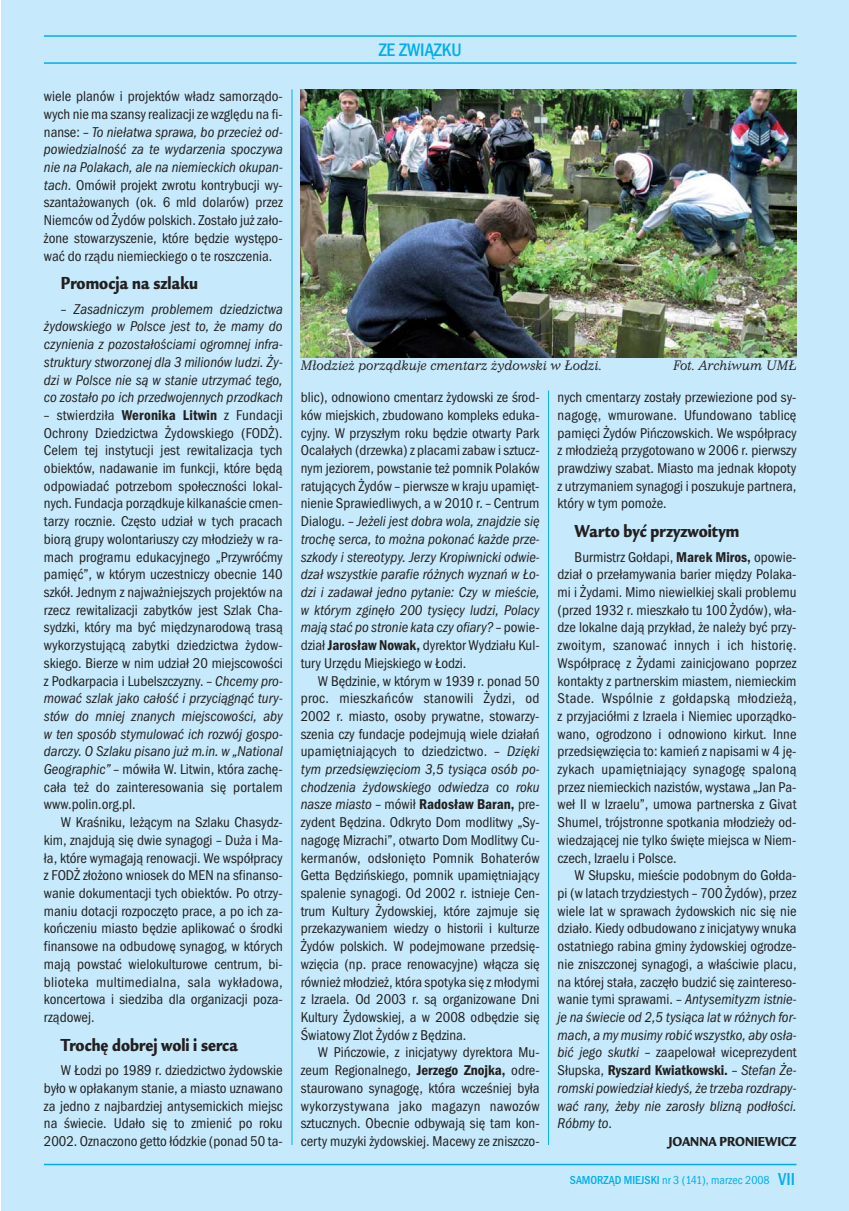
<style>
.page{position:relative;width:849px;height:1211px;background:#fff}
.page>*{position:absolute;margin:0;border:0;box-sizing:border-box;transform-origin:0 0}
.t1{font:500 condensed 18.75px "Franklin Got Itc TEE";color:#00aeef}
.t2{font:18px "Legacy San Itc TEE Ultr";color:#231f20;scale:.8 1}
.t3{font:condensed 14.7px/17.7px "Franklin Got Itc TEE";color:#231f20;text-align:justify}
.t4{font:italic condensed 14.7px/17.7px "Franklin Got Itc TEE";color:#231f20;text-align:justify}
.t5{font:14.25px "Impressum TEE Ligh Ital";color:#231f20;scale:.95 1}
.t6{font:13.5px "Legacy San Itc TEE Ultr";color:#231f20;scale:.85 1}
.t7{font:condensed 12px "Franklin Got Itc TEE";color:#00aeef}
.s1{font-style:italic}
.s2{font-style:normal}
.s3{font-weight:600}
.s4{font-weight:500}
.s5{font-weight:500;font-size:18px}
</style>
<div class="page">
<div style="left:1px;top:0;width:848px;height:1210px;background:#c6eafb"></div>
<hr style="left:44px;top:1163px;width:753px;height:2px;background:#00aeef">
<hr style="left:44px;top:62px;width:753px;height:2px;background:#00aeef">
<hr style="left:44px;top:35px;width:753px;height:2px;background:#00aeef">
<hr style="left:292px;top:89px;width:1px;height:1056px;background:#00aeef">
<hr style="left:548px;top:390px;width:1px;height:755px;background:#00aeef">
<img style="left:300px;top:89px;width:497px;height:268px">
<p class="t3" style="left:44px;top:89px;width:240px">wiele planów i projektów władz samorządo&shy;wych nie ma szansy realizacji ze względu na fi&shy;nanse: – <span class="s1">To niełatwa sprawa, bo przecież od&shy;powiedzialność za te wydarzenia spoczywa nie na Polakach, ale na niemieckich okupan&shy;tach</span>. Omówił projekt zwrotu kontrybucji wy&shy;szantażowanych (ok. 6 mld dolarów) przez Niemców od Żydów polskich. Zostało już zało&shy;żone stowarzyszenie, które będzie występo&shy;wać do rządu niemieckiego o te roszczenia.</p>
<p class="t2" style="left:61px;top:276px;width:173px">Promocja na szlaku</p>
<p class="t4" style="left:44px;top:301px;width:240px;text-indent:17px"><span class="s2">–</span> Zasadniczym problemem dziedzictwa żydowskiego w Polsce jest to, że mamy do czynienia z pozostałościami ogromnej infra&shy;struktury stworzonej dla 3 milionów ludzi. Ży&shy;dzi w Polsce nie są w stanie utrzymać tego, co zostało po ich przedwojennych przodkach</p>
<p class="t3" style="left:44px;top:407px;width:240px">– stwierdziła <span class="s3">Weronika Litwin</span> z Fundacji Ochrony Dziedzictwa Żydowskiego (FODŻ).<br>Celem tej instytucji jest rewitalizacja tych obiektów, nadawanie im funkcji, które będą odpowiadać potrzebom społeczności lokal&shy;nych. Fundacja porządkuje kilkanaście cmen&shy;tarzy rocznie. Często udział w tych pracach biorą grupy wolontariuszy czy młodzieży w ra&shy;mach programu edukacyjnego „Przywróćmy pamięć”, w którym uczestniczy obecnie 140 szkół. Jednym z najważniejszych projektów na rzecz rewitalizacji zabytków jest Szlak Cha&shy;sydzki, który ma być międzynarodową trasą wykorzystującą zabytki dziedzictwa żydow&shy;skiego. Bierze w nim udział 20 miejscowości z Podkarpacia i Lubelszczyzny. – <span class="s1">Chcemy pro&shy;mować szlak jako całość i przyciągnąć tury&shy;stów do mniej znanych miejscowości, aby w ten sposób stymulować ich rozwój gospo&shy;darczy. O Szlaku pisano już m.in. w „National Geographic”</span> – mówiła W. Litwin, która zachę&shy;cała też do zainteresowania się portalem www.polin.org.pl.</p>
<p class="t3" style="left:44px;top:814px;width:240px;text-indent:17px">W Kraśniku, leżącym na Szlaku Chasydz&shy;kim, znajdują się dwie synagogi – Duża i Ma&shy;ła, które wymagają renowacji. We współpracy z FODŻ złożono wniosek do MEN na sfinanso&shy;wanie dokumentacji tych obiektów. Po otrzy&shy;maniu dotacji rozpoczęto prace, a po ich za&shy;kończeniu miasto będzie aplikować o środki finansowe na odbudowę synagog, w których mają powstać wielokulturowe centrum, bi&shy;blioteka multimedialna, sala wykładowa, koncertowa i siedziba dla organizacji poza&shy;rządowej.</p>
<p class="t2" style="left:61px;top:1037px;width:223px">Trochę dobrej woli i serca</p>
<p class="t3" style="left:44px;top:1062px;width:240px;text-indent:17px">W Łodzi po 1989 r. dziedzictwo żydowskie było w opłakanym stanie, a miasto uznawano za jedno z najbardziej antysemickich miejsc na świecie. Udało się to zmienić po roku 2002. Oznaczono getto łódzkie (ponad 50 ta-</p>
<p class="t1" style="left:379px;top:43px;width:85px">ZE ZWIĄZKU</p>
<p class="t5" style="left:300px;top:360px;width:319px">Młodzież porządkuje cmentarz żydowski w Łodzi.</p>
<p class="t5" style="left:673px;top:360px;width:131px">Fot. Archiwum UMŁ</p>
<p class="t3" style="left:301px;top:390px;width:240px">blic), odnowiono cmentarz żydowski ze środ&shy;ków miejskich, zbudowano kompleks eduka&shy;cyjny. W przyszłym roku będzie otwarty Park Ocalałych (drzewka) z placami zabaw i sztucz&shy;nym jeziorem, powstanie też pomnik Polaków ratujących Żydów – pierwsze w kraju upamięt&shy;nienie Sprawiedliwych, a w 2010 r. – Centrum Dialogu. – <span class="s1">Jeżeli jest dobra wola, znajdzie się trochę serca, to można pokonać każde prze&shy;szkody i stereotypy. Jerzy Kropiwnicki odwie&shy;dzał wszystkie parafie różnych wyznań w Ło&shy;dzi i zadawał jedno pytanie: Czy w mieście, w którym zginęło 200 tysięcy ludzi, Polacy mają stać po stronie kata czy ofiary?</span> – powie&shy;dział <span class="s3">Jarosław Nowak,</span> dyrektor Wydziału Kul&shy;tury Urzędu Miejskiego w Łodzi.</p>
<p class="t3" style="left:301px;top:673px;width:240px;text-indent:17px">W Będzinie, w którym w 1939 r. ponad 50 proc. mieszkańców stanowili Żydzi, od 2002 r. miasto, osoby prywatne, stowarzy&shy;szenia czy fundacje podejmują wiele działań upamiętniających to dziedzictwo. – <span class="s1">Dzięki tym przedsięwzięciom 3,5 tysiąca osób po&shy;chodzenia żydowskiego odwiedza co roku nasze miasto</span> – mówił <span class="s3">Radosław Baran,</span> pre&shy;zydent Będzina. Odkryto Dom modlitwy „Sy&shy;nagogę Mizrachi”, otwarto Dom Modlitwy Cu&shy;kermanów, odsłonięto Pomnik Bohaterów Getta Będzińskiego, pomnik upamiętniający spalenie synagogi. Od 2002 r. istnieje Cen&shy;trum Kultury Żydowskiej, które zajmuje się przekazywaniem wiedzy o historii i kulturze Żydów polskich. W podejmowane przedsię&shy;wzięcia (np. prace renowacyjne) włącza się również młodzież, która spotyka się z młodymi z Izraela. Od 2003 r. są organizowane Dni Kultury Żydowskiej, a w 2008 odbędzie się Światowy Zlot Żydów z Będzina.</p>
<p class="t3" style="left:301px;top:1045px;width:240px;text-indent:17px">W Pińczowie, z inicjatywy dyrektora Mu&shy;zeum Regionalnego, <span class="s3">Jerzego Znojka,</span> odre&shy;staurowano synagogę, która wcześniej była wykorzystywana jako magazyn nawozów sztucznych. Obecnie odbywają się tam kon&shy;certy muzyki żydowskiej. Macewy ze zniszczo-</p>
<p class="t3" style="left:558px;top:390px;width:240px">nych cmentarzy zostały przewiezione pod sy&shy;nagogę, wmurowane. Ufundowano tablicę pamięci Żydów Pińczowskich. We współpracy z młodzieżą przygotowano w 2006 r. pierwszy prawdziwy szabat. Miasto ma jednak kłopoty z utrzymaniem synagogi i poszukuje partnera, który w tym pomoże.</p>
<p class="t2" style="left:575px;top:524px;width:207px">Warto być przyzwoitym</p>
<p class="t3" style="left:558px;top:549px;width:240px;text-indent:17px">Burmistrz Gołdapi, <span class="s3">Marek Miros,</span> opowie&shy;dział o przełamywania barier między Polaka&shy;mi i Żydami. Mimo niewielkiej skali problemu (przed 1932 r. mieszkało tu 100 Żydów), wła&shy;dze lokalne dają przykład, że należy być przy&shy;zwoitym, szanować innych i ich historię.<br>Współpracę z Żydami zainicjowano poprzez kontakty z partnerskim miastem, niemieckim Stade. Wspólnie z gołdapską młodzieżą, z przyjaciółmi z Izraela i Niemiec uporządko&shy;wano, ogrodzono i odnowiono kirkut. Inne przedsięwzięcia to: kamień z napisami w 4 ję&shy;zykach upamiętniający synagogę spaloną przez niemieckich nazistów, wystawa „Jan Pa&shy;weł II w Izraelu”, umowa partnerska z Givat Shumel, trójstronne spotkania młodzieży od&shy;wiedzającej nie tylko święte miejsca w Niem&shy;czech, Izraelu i Polsce.</p>
<p class="t3" style="left:558px;top:868px;width:240px;text-indent:17px">W Słupsku, mieście podobnym do Gołda&shy;pi (w latach trzydziestych – 700 Żydów), przez wiele lat w sprawach żydowskich nic się nie działo. Kiedy odbudowano z inicjatywy wnuka ostatniego rabina gminy żydowskiej ogrodze&shy;nie zniszczonej synagogi, a właściwie placu, na której stała, zaczęło budzić się zaintereso&shy;wanie tymi sprawami. – <span class="s1">Antysemityzm istnie&shy;je na świecie od 2,5 tysiąca lat w różnych for&shy;mach, a my musimy robić wszystko, aby osła&shy;bić jego skutki</span> – zaapelował wiceprezydent Słupska, <span class="s3">Ryszard Kwiatkowski.</span> – <span class="s1">Stefan Że&shy;romski powiedział kiedyś, że trzeba rozdrapy&shy;wać rany, żeby nie zarosły blizną podłości.<br>Róbmy to</span>.</p>
<p class="t6" style="left:668px;top:1136px;width:152px">JOANNA PRONIEWICZ</p>
<p class="t7" style="left:570px;top:1175px;width:227px"><span class="s4">SAMORZĄD MIEJSKI</span> nr 3 (141), marzec 2008 <span class="s5">VII</span></p>
</div>
